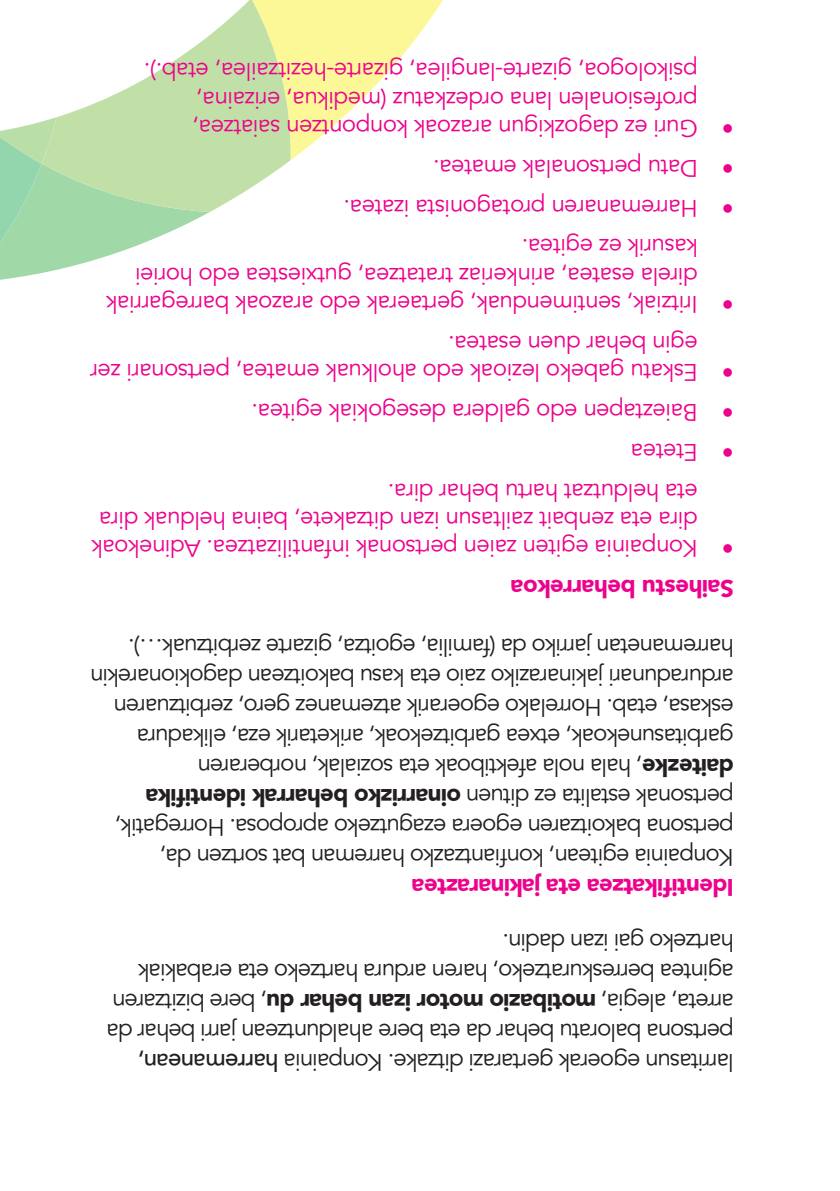
<style>
.page{position:relative;width:840px;height:1191px;background:#fff}
.page>*{position:absolute;margin:0;border:0;box-sizing:border-box;transform-origin:0 0}
.t1{font:24px/30px "Avenir";letter-spacing:-.04em;color:#231f20}
.t2{font:24px/28.4px "Avenir";letter-spacing:-.02em;color:#ed028c}
.t3{font:900 24px "Avenir";letter-spacing:-.03em;color:#ed028c}
.s1{font-weight:900}
.s2{font-weight:500}
</style>
<div class="page">
<svg style="left:292px;top:0;width:151px;height:159px"></svg>
<svg style="left:191px;top:0;width:101px;height:212px;fill:#c1e0a7"></svg>
<svg style="left:0;top:49px;width:210px;height:231px"></svg>
<p class="t2" style="left:697px;top:114px;width:555px;rotate:-180deg">profesionalen lana ordezkatuz (medikua, erizaina, psikologoa, gizarte-langilea, gizarte-hezitzailea, etab.).</p>
<p class="t2" style="left:697px;top:142px;width:506px;rotate:-180deg">Guri ez dagozkigun arazoak konpontzen saiatzea,</p>
<p class="t2" style="left:733px;top:142px;width:13px;rotate:-180deg">•</p>
<p class="t2" style="left:697px;top:182px;width:266px;rotate:-180deg">Datu pertsonalak ematea.</p>
<p class="t2" style="left:733px;top:182px;width:13px;rotate:-180deg">•</p>
<p class="t2" style="left:697px;top:221px;width:355px;rotate:-180deg">Harremanaren protagonista izatea.</p>
<p class="t2" style="left:733px;top:221px;width:13px;rotate:-180deg">•</p>
<p class="t2" style="left:697px;top:290px;width:564px;rotate:-180deg">direla esatea, arinkeriaz tratatzea, gutxiestea edo horiei kasurik ez egitea.</p>
<p class="t2" style="left:697px;top:363px;width:593px;line-height:39.8px;rotate:-180deg">egin behar duen esatea.<br>Iritziak, sentimenduak, gertaerak edo arazoak barregarriak</p>
<p class="t2" style="left:733px;top:318px;width:13px;rotate:-180deg">•</p>
<p class="t2" style="left:697px;top:386px;width:609px;rotate:-180deg">Eskatu gabeko lezioak edo aholkuak ematea, pertsonari zer</p>
<p class="t2" style="left:733px;top:386px;width:13px;rotate:-180deg">•</p>
<p class="t2" style="left:697px;top:426px;width:447px;rotate:-180deg">Baieztapen edo galdera desegokiak egitea.</p>
<p class="t2" style="left:733px;top:426px;width:13px;rotate:-180deg">•</p>
<p class="t2" style="left:697px;top:466px;width:68px;rotate:-180deg">Etetea</p>
<p class="t2" style="left:733px;top:466px;width:13px;rotate:-180deg">•</p>
<p class="t2" style="left:697px;top:534px;width:600px;rotate:-180deg">dira eta zenbait zailtasun izan ditzakete, baina helduak dira eta heldutzat hartu behar dira.</p>
<p class="t2" style="left:697px;top:562px;width:607px;rotate:-180deg">Konpainia egiten zaien pertsonak infantilizatzea. Adinekoak</p>
<p class="t2" style="left:733px;top:562px;width:13px;rotate:-180deg">•</p>
<p class="t3" style="left:733px;top:609px;width:224px;rotate:-180deg">Saihestu beharrekoa</p>
<p class="t1" style="left:733px;top:872px;width:645px;rotate:-180deg">Konpainia egitean, konfiantzazko harreman bat sortzen da, pertsona bakoitzaren egoera ezagutzeko aproposa. Horregatik, pertsonak estalita ez dituen <span class="s1">oinarrizko beharrak identifika daitezke</span>, hala nola afektiboak eta sozialak, norberaren garbitasunekoak, etxea garbitzekoak, ariketarik eza, elikadura eskasa, etab. Horrelako egoerarik atzemanez gero, zerbitzuaren arduradunari jakinaraziko zaio eta kasu bakoitzean dagokionarekin harremanetan jarriko da (familia, egoitza, gizarte zerbitzuak…).</p>
<p class="t3" style="left:733px;top:908px;width:323px;rotate:-180deg">Identifikatzea eta jakinaraztea</p>
<p class="t1" style="left:733px;top:1076px;width:628px;rotate:-180deg">larritasun egoerak gertarazi ditzake. Konpainia <span class="s2">harremanean, </span>pertsona baloratu behar da eta bere ahalduntzean jarri behar da arreta, alegia, <span class="s1">motibazio motor izan behar du</span>, bere bizitzaren agintea berreskuratzeko, haren ardura hartzeko eta erabakiak hartzeko gai izan dadin.</p>
</div>
